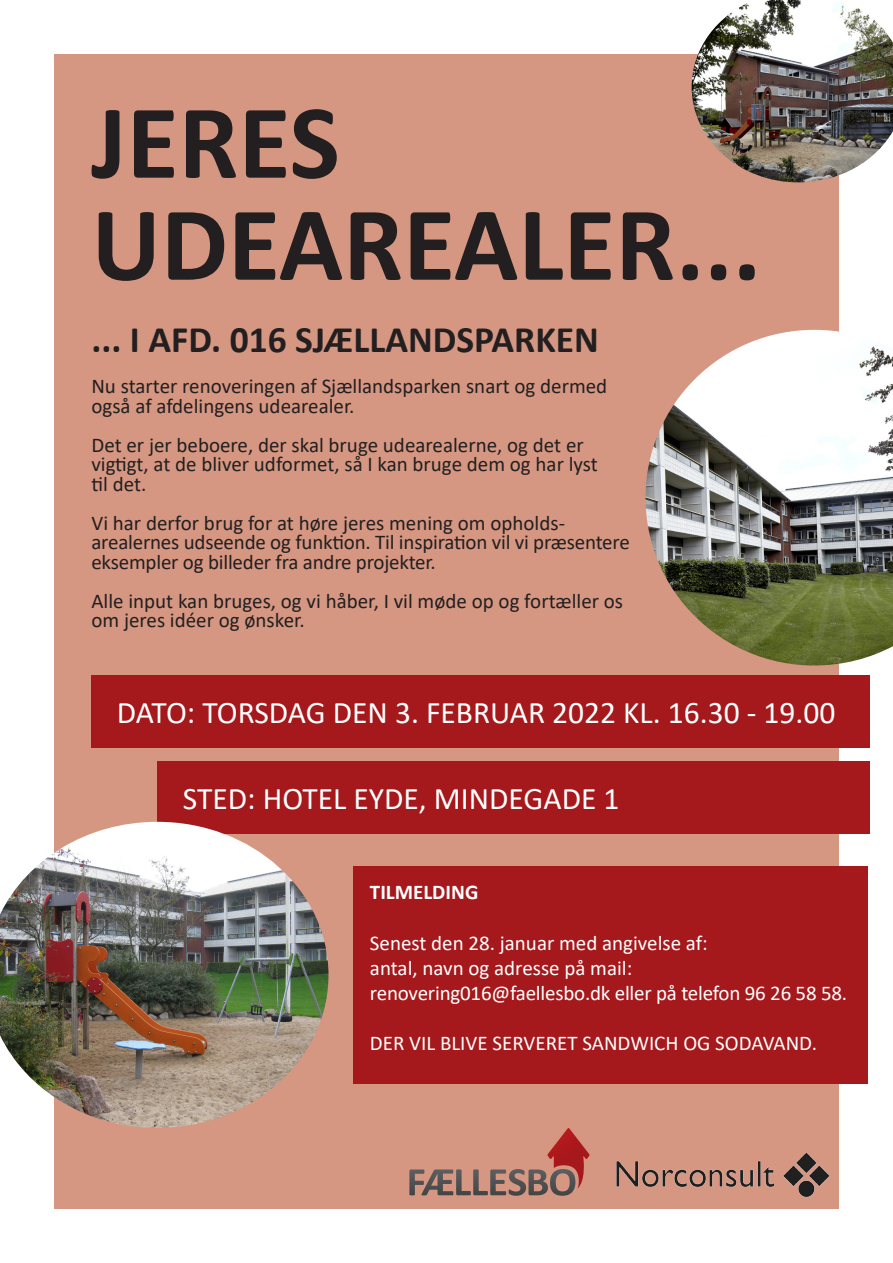
<style>
.page{position:relative;width:893px;height:1263px;background:#fff}
.page>*{position:absolute;margin:0;border:0;box-sizing:border-box;transform-origin:0 0}
.t1{font:700 106.5px "Calibri";color:#231f20}
.t2{font:700 37.5px "Calibri";color:#231f20}
.t3{font:31.5px "Calibri";color:#fff}
.t4{font:21px/19.5px "Calibri";color:#231f20}
.t5{font:21px "Calibri";color:#fff}
.t6{font:700 21px "Calibri";color:#fff}
</style>
<div class="page">
<div style="left:54px;top:54px;width:785px;height:1155px;background:#d59782"></div>
<div style="left:91px;top:675px;width:779px;height:72px;background:#a5181b"></div>
<div style="left:157px;top:761px;width:713px;height:72px;background:#a5181b"></div>
<div style="left:353px;top:866px;width:514px;height:218px;background:#a5181b"></div>
<svg style="left:409px;top:1128px;width:181px;height:68px"></svg>
<img style="left:0;top:822px;width:328px;height:306px">
<img style="left:645px;top:330px;width:248px;height:335px">
<img style="left:692px;top:0;width:201px;height:182px">
<img style="left:616px;top:1152px;width:214px;height:45px">
<p class="t1" style="left:91px;top:67px;width:250px">JERES</p>
<p class="t1" style="left:91px;top:169px;width:671px">UDEAREALER...</p>
<p class="t2" style="left:91px;top:313px;width:509px">... I AFD. 016 SJÆLLANDSPARKEN</p>
<p class="t4" style="left:91px;top:376px;width:517px">Nu starter renoveringen af Sjællandsparken snart og dermed også af afdelingens udearealer.</p>
<p class="t4" style="left:91px;top:434px;width:494px">Det er jer beboere, der skal bruge udearealerne, og det er</p>
<p class="t4" style="left:91px;top:454px;width:508px">vigtigt, at de bliver udformet, så I kan bruge dem og har lyst</p>
<p class="t4" style="left:91px;top:473px;width:56px">til det.</p>
<p class="t4" style="left:91px;top:512px;width:475px">Vi har derfor brug for at høre jeres mening om opholds-</p>
<p class="t4" style="left:91px;top:532px;width:540px">arealernes udseende og funktion. Til inspiration vil vi præsentere eksempler og billeder fra andre projekter.</p>
<p class="t4" style="left:91px;top:590px;width:533px">Alle input kan bruges, og vi håber, I vil møde op og fortæller os om jeres idéer og ønsker.</p>
<p class="t3" style="left:117px;top:691px;width:720px">DATO: TORSDAG DEN 3. FEBRUAR 2022 KL. 16.30 - 19.00</p>
<p class="t3" style="left:183px;top:777px;width:438px">STED: HOTEL EYDE, MINDEGADE 1</p>
<p class="t6" style="left:370px;top:877px;width:110px">TILMELDING</p>
<p class="t5" style="left:370px;top:928px;width:339px">Senest den 28. januar med angivelse af:</p>
<p class="t5" style="left:370px;top:953px;width:264px">antal, navn og adresse på mail:</p>
<p class="t5" style="left:370px;top:978px;width:479px">renovering016@faellesbo.dk eller på telefon 96 26 58 58.</p>
<p class="t5" style="left:370px;top:1029px;width:449px">DER VIL BLIVE SERVERET SANDWICH OG SODAVAND.</p>
</div>
